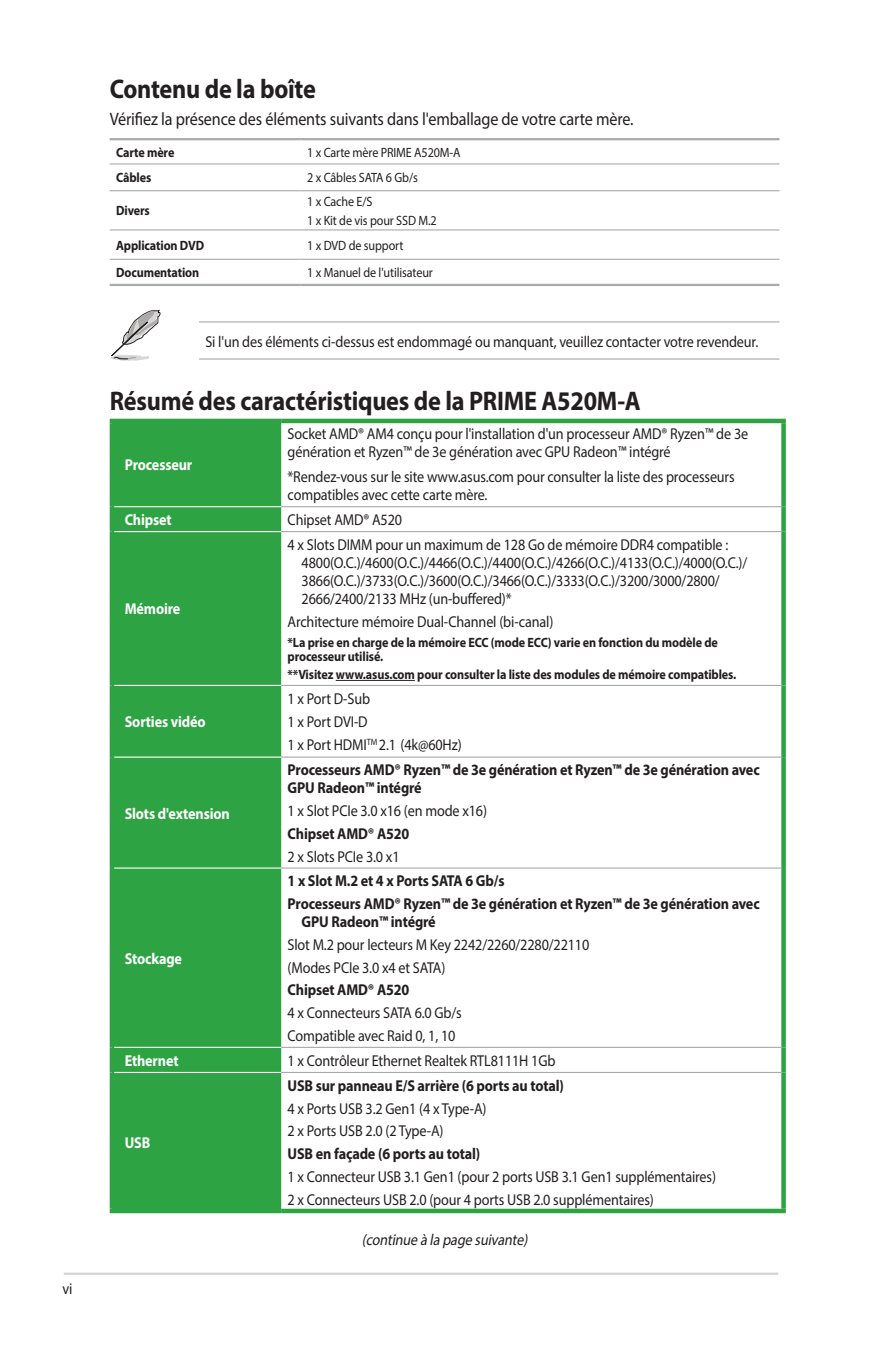
<style>
.page{position:relative;width:893px;height:1346px;background:#fff}
.page>*{position:absolute;margin:0;border:0;box-sizing:border-box;transform-origin:0 0}
.t1{font:700 27px "Myriad Pro";letter-spacing:-.01em;color:#231f20;scale:.9 1}
.t2{font:18px "Myriad Pro";letter-spacing:-.01em;color:#231f20;scale:.9 1}
.t3{font:15.75px/22.7px "Myriad Pro";letter-spacing:-.01em;color:#231f20;scale:.9 1}
.t4{font:700 15.75px/18px "Myriad Pro";letter-spacing:-.01em;color:#231f20;scale:.9 1}
.t5{font:700 15.75px "Myriad Pro";letter-spacing:-.01em;color:#fff;scale:.9 1}
.t6{font:italic 15.75px "Myriad Pro";color:#231f20;scale:.9 1}
.t7{font:700 13.5px/13.5px "Myriad Pro";letter-spacing:-.01em;color:#231f20;scale:.9 1}
.t8{font:13.5px/18.2px "Myriad Pro";letter-spacing:-.01em;color:#231f20;scale:.9 1}
</style>
<div class="page">
<hr style="left:64px;top:1272px;width:714px;height:3px;background:#d1d2d4">
<div style="left:114px;top:423px;width:167px;height:785px;background:#2da343"></div>
<hr style="left:110px;top:419px;width:171px;height:4px;background:#2da343">
<hr style="left:110px;top:423px;width:4px;height:84px;background:#2da343">
<hr style="left:281px;top:419px;width:505px;height:4px;background:#2da343">
<div style="left:781px;top:423px;width:5px;height:84px;background:#2da343"></div>
<hr style="left:110px;top:507px;width:4px;height:24px;background:#2da343">
<div style="left:781px;top:507px;width:5px;height:24px;background:#2da343"></div>
<hr style="left:110px;top:531px;width:4px;height:154px;background:#2da343">
<div style="left:781px;top:531px;width:5px;height:154px;background:#2da343"></div>
<hr style="left:110px;top:685px;width:4px;height:72px;background:#2da343">
<div style="left:781px;top:685px;width:5px;height:72px;background:#2da343"></div>
<hr style="left:110px;top:757px;width:4px;height:111px;background:#2da343">
<div style="left:781px;top:757px;width:5px;height:111px;background:#2da343"></div>
<hr style="left:110px;top:868px;width:4px;height:179px;background:#2da343">
<div style="left:781px;top:868px;width:5px;height:179px;background:#2da343"></div>
<hr style="left:110px;top:1047px;width:4px;height:25px;background:#2da343">
<div style="left:781px;top:1047px;width:5px;height:25px;background:#2da343"></div>
<hr style="left:110px;top:1072px;width:4px;height:136px;background:#2da343">
<div style="left:781px;top:1072px;width:5px;height:136px;background:#2da343"></div>
<div style="left:110px;top:1208px;width:171px;height:5px;background:#2da343"></div>
<div style="left:281px;top:1208px;width:505px;height:5px;background:#2da343"></div>
<hr style="left:114px;top:506px;width:167px;height:1px;background:#fff">
<hr style="left:114px;top:531px;width:167px;height:1px;background:#fff">
<hr style="left:114px;top:685px;width:167px;height:1px;background:#fff">
<hr style="left:114px;top:756px;width:167px;height:2px;background:#fff">
<hr style="left:114px;top:867px;width:167px;height:1px;background:#fff">
<hr style="left:114px;top:1047px;width:167px;height:1px;background:#fff">
<hr style="left:114px;top:1072px;width:167px;height:1px;background:#fff">
<hr style="left:281px;top:506px;width:500px;height:1px;background:#a8a9ad">
<hr style="left:281px;top:531px;width:500px;height:1px;background:#a8a9ad">
<hr style="left:281px;top:685px;width:500px;height:1px;background:#a8a9ad">
<hr style="left:281px;top:756px;width:500px;height:2px;background:#a8a9ad">
<hr style="left:281px;top:867px;width:500px;height:1px;background:#a8a9ad">
<hr style="left:281px;top:1047px;width:500px;height:1px;background:#a8a9ad">
<hr style="left:281px;top:1072px;width:500px;height:1px;background:#a8a9ad">
<hr style="left:336px;top:680px;width:79px;height:1px;background:#231f20">
<hr style="left:110px;top:138px;width:191px;height:2px;background:#a8a9ad">
<hr style="left:301px;top:138px;width:478px;height:2px;background:#a8a9ad">
<hr style="left:110px;top:284px;width:191px;height:2px;background:#a8a9ad">
<hr style="left:301px;top:284px;width:478px;height:2px;background:#a8a9ad">
<hr style="left:110px;top:163px;width:191px;height:1px;background:#a8a9ad">
<hr style="left:301px;top:163px;width:478px;height:1px;background:#a8a9ad">
<hr style="left:110px;top:190px;width:191px;height:1px;background:#a8a9ad">
<hr style="left:301px;top:190px;width:478px;height:1px;background:#a8a9ad">
<hr style="left:110px;top:229px;width:191px;height:1px;background:#a8a9ad">
<hr style="left:301px;top:229px;width:478px;height:1px;background:#a8a9ad">
<hr style="left:110px;top:259px;width:191px;height:1px;background:#a8a9ad">
<hr style="left:301px;top:259px;width:478px;height:1px;background:#a8a9ad">
<hr style="left:199px;top:321px;width:580px;height:1px;background:#a8a9ad">
<hr style="left:199px;top:358px;width:580px;height:2px;background:#a8a9ad">
<svg style="left:110px;top:310px;width:51px;height:51px"></svg>
<p class="t3" style="left:63px;top:1277px;width:13px">vi</p>
<h1 class="t1" style="left:110px;top:71px;width:231px">Contenu de la boîte</h1>
<p class="t2" style="left:110px;top:108px;width:583px">Vérifiez la présence des éléments suivants dans l'emballage de votre carte mère.</p>
<p class="t7" style="left:116px;top:145px;width:66px">Carte mère</p>
<p class="t8" style="left:307px;top:143px;width:172px">1 x Carte mère PRIME A520M-A</p>
<p class="t7" style="left:116px;top:171px;width:41px">Câbles</p>
<p class="t8" style="left:307px;top:169px;width:125px">2 x Câbles SATA 6 Gb/s</p>
<p class="t7" style="left:116px;top:204px;width:39px">Divers</p>
<p class="t8" style="left:307px;top:192px;width:145px">1 x Cache E/S<br>1 x Kit de vis pour SSD M.2</p>
<p class="t7" style="left:116px;top:238px;width:99px">Application DVD</p>
<p class="t8" style="left:307px;top:236px;width:108px">1 x DVD de support</p>
<p class="t7" style="left:116px;top:265px;width:94px">Documentation</p>
<p class="t8" style="left:307px;top:263px;width:141px">1 x Manuel de l'utilisateur</p>
<p class="t3" style="left:205px;top:330px;width:616px">Si l'un des éléments ci-dessus est endommagé ou manquant, veuillez contacter votre revendeur.</p>
<h1 class="t1" style="left:110px;top:383px;width:591px">Résumé des caractéristiques de la PRIME A520M-A</h1>
<p class="t5" style="left:125px;top:454px;width:76px">Processeur</p>
<p class="t3" style="left:288px;top:425px;width:513px;line-height:18px">Socket AMD® AM4 conçu pour l'installation d'un processeur AMD® Ryzen™ de 3e génération et Ryzen™ de 3e génération avec GPU Radeon™ intégré</p>
<p class="t3" style="left:288px;top:468px;width:498px;line-height:18px">*Rendez-vous sur le site www.asus.com pour consulter la liste des processeurs compatibles avec cette carte mère.</p>
<p class="t5" style="left:125px;top:509px;width:54px">Chipset</p>
<p class="t3" style="left:288px;top:508px;width:129px">Chipset AMD® A520</p>
<p class="t5" style="left:125px;top:599px;width:63px">Mémoire</p>
<p class="t5" style="left:125px;top:711px;width:92px">Sorties vidéo</p>
<p class="t5" style="left:125px;top:803px;width:118px">Slots d'extension</p>
<p class="t5" style="left:125px;top:948px;width:65px">Stockage</p>
<p class="t3" style="left:302px;top:535px;width:497px;line-height:18px;text-indent:-14px">4 x Slots DIMM pour un maximum de 128 Go de mémoire DDR4 compatible :<br>4800(O.C.)/4600(O.C.)/4466(O.C.)/4400(O.C.)/4266(O.C.)/4133(O.C.)/4000(O.C.)/ 3866(O.C.)/3733(O.C.)/3600(O.C.)/3466(O.C.)/3333(O.C.)/3200/3000/2800/ 2666/2400/2133 MHz (un-buffered)*</p>
<p class="t3" style="left:288px;top:610px;width:297px">Architecture mémoire Dual-Channel (bi-canal)</p>
<p class="t7" style="left:288px;top:635px;width:480px">*La prise en charge de la mémoire ECC (mode ECC) varie en fonction du modèle de processeur utilisé.</p>
<p class="t7" style="left:288px;top:667px;width:500px">**Visitez www.asus.com pour consulter la liste des modules de mémoire compatibles.</p>
<p class="t3" style="left:288px;top:687px;width:195px">1 x Port D-Sub<br>1 x Port DVI-D<br>1 x Port HDMI<sup>TM</sup> 2.1 (4k@60Hz)</p>
<p class="t4" style="left:288px;top:760px;width:526px">Processeurs AMD® Ryzen™ de 3e génération et Ryzen™ de 3e génération avec<br>GPU Radeon™ intégré</p>
<p class="t3" style="left:288px;top:799px;width:223px">1 x Slot PCIe 3.0 x16 (en mode x16)</p>
<p class="t4" style="left:288px;top:824px;width:137px">Chipset AMD® A520</p>
<p class="t3" style="left:288px;top:845px;width:126px">2 x Slots PCIe 3.0 x1</p>
<p class="t4" style="left:288px;top:869px;width:526px;line-height:22.7px">1 x Slot M.2 et 4 x Ports SATA 6 Gb/s<br>Processeurs AMD® Ryzen™ de 3e génération et Ryzen™ de 3e génération avec</p>
<p class="t4" style="left:302px;top:912px;width:151px">GPU Radeon™ intégré</p>
<p class="t3" style="left:288px;top:933px;width:337px">Slot M.2 pour lecteurs M Key 2242/2260/2280/22110 (Modes PCIe 3.0 x4 et SATA)</p>
<p class="t4" style="left:288px;top:980px;width:137px">Chipset AMD® A520</p>
<p class="t3" style="left:288px;top:1001px;width:195px">4 x Connecteurs SATA 6.0 Gb/s<br>Compatible avec Raid 0, 1, 10</p>
<p class="t5" style="left:125px;top:1050px;width:61px">Ethernet</p>
<p class="t3" style="left:288px;top:1049px;width:299px">1 x Contrôleur Ethernet Realtek RTL8111H 1Gb</p>
<p class="t5" style="left:125px;top:1132px;width:30px">USB</p>
<p class="t4" style="left:288px;top:1076px;width:309px">USB sur panneau E/S arrière (6 ports au total)</p>
<p class="t3" style="left:288px;top:1096px;width:223px">4 x Ports USB 3.2 Gen1 (4 x Type-A)<br>2 x Ports USB 2.0 (2 Type-A)</p>
<p class="t4" style="left:288px;top:1144px;width:216px">USB en façade (6 ports au total)</p>
<p class="t3" style="left:288px;top:1165px;width:478px">1 x Connecteur USB 3.1 Gen1 (pour 2 ports USB 3.1 Gen1 supplémentaires)<br>2 x Connecteurs USB 2.0 (pour 4 ports USB 2.0 supplémentaires)</p>
<p class="t6" style="left:362px;top:1229px;width:189px">(continue à la page suivante)</p>
</div>
